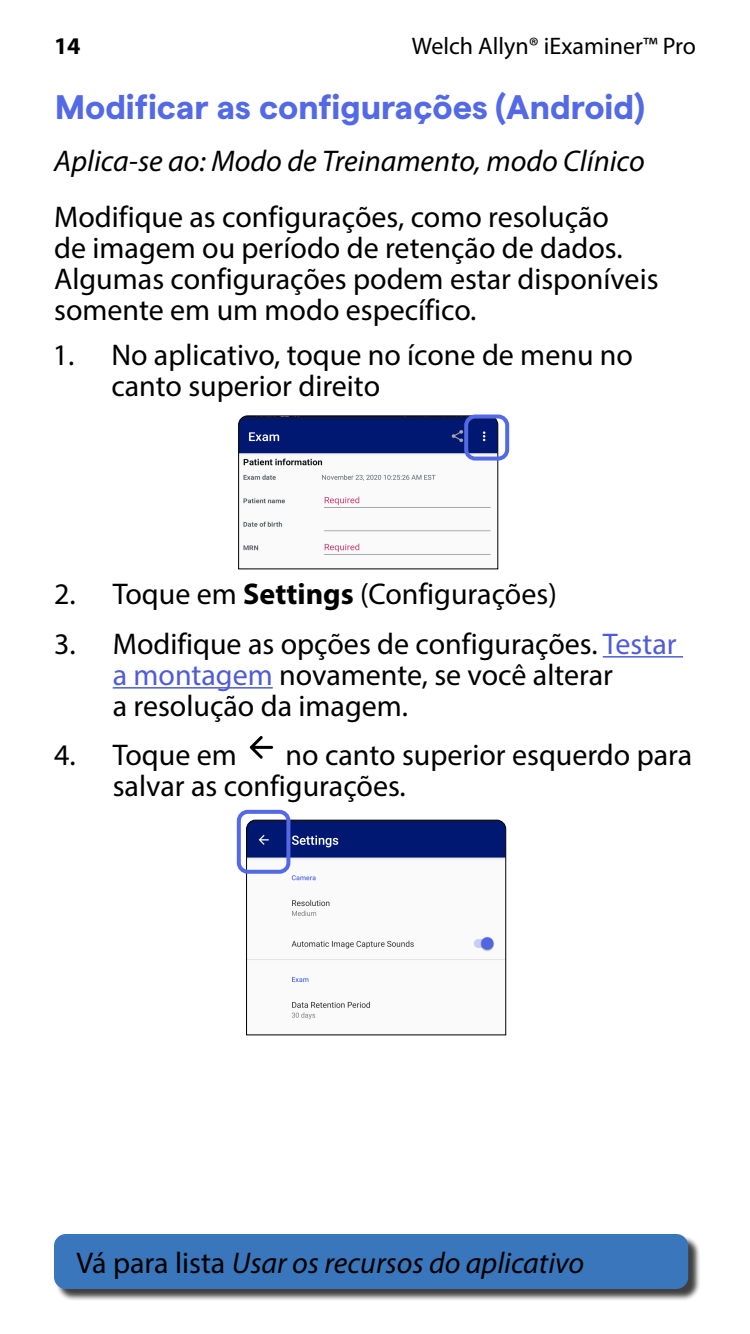
<style>
.page{position:relative;width:750px;height:1334px;background:#fff}
.page>*{position:absolute;margin:0;border:0;box-sizing:border-box;transform-origin:0 0}
.t1{font:700 34px "Matter";color:#5369e5}
.t2{font:30px/31px "Myriad Pro";color:#000}
.t3{font:italic 30px "Myriad Pro";color:#000}
.t4{font:24px "Myriad Pro";color:#000}
.t5{font:700 24px "Myriad Pro";color:#000}
.s1{font-weight:700}
.s2{color:#4f5cd6}
.s3{font-style:normal}
</style>
<div class="page">
<div style="left:56px;top:1236px;width:645px;height:65px;background:#000;opacity:.75"></div>
<div style="left:54px;top:1234px;width:634px;height:55px;background:#3976bc;border-radius:12px"></div>
<hr style="left:603px;top:656px;width:80px;height:2px;background:#4f5cd6">
<hr style="left:113px;top:687px;width:160px;height:2px;background:#4f5cd6">
<svg style="left:250px;top:736px;width:23px;height:23px"></svg>
<svg style="left:238px;top:415px;width:261px;height:155px"></svg>
<div style="left:464px;top:415px;width:45px;height:46px;border:4px solid #5369e5;border-radius:9px"></div>
<svg style="left:246px;top:819px;width:261px;height:217px"></svg>
<div style="left:237px;top:810px;width:53px;height:64px;border:4px solid #5369e5;border-radius:9px"></div>
<p class="t5" style="left:54px;top:30px;width:28px">14</p>
<p class="t4" style="left:412px;top:31px;width:286px">Welch Allyn® iExaminer™ Pro</p>
<p class="t1" style="left:55px;top:81px;width:591px">Modificar as configurações (Android)</p>
<p class="t3" style="left:54px;top:142px;width:592px">Aplica-se ao: Modo de Treinamento, modo Clínico</p>
<p class="t2" style="left:54px;top:201px;width:606px">Modifique as configurações, como resolução<br>de imagem ou período de retenção de dados.<br>Algumas configurações podem estar disponíveis somente em um modo específico.</p>
<p class="t2" style="left:111px;top:339px;width:523px;text-indent:-58px">1. No aplicativo, toque no ícone de menu no canto superior direito</p>
<p class="t2" style="left:54px;top:578px;width:504px">2. Toque em <span class="s1">Settings</span> (Configurações)</p>
<p class="t2" style="left:113px;top:628px;width:565px;text-indent:-58px">3. Modifique as opções de configurações. <span class="s2">Testar a montagem</span> novamente, se você alterar<br>a resolução da imagem.</p>
<p class="t2" style="left:54px;top:739px;width:184px">4. Toque em</p>
<p class="t2" style="left:113px;top:739px;width:581px;text-indent:173px">no canto superior esquerdo para salvar as configurações.</p>
<p class="t3" style="left:76px;top:1244px;width:509px"><span class="s3">Vá para lista</span> Usar os recursos do aplicativo</p>
</div>
